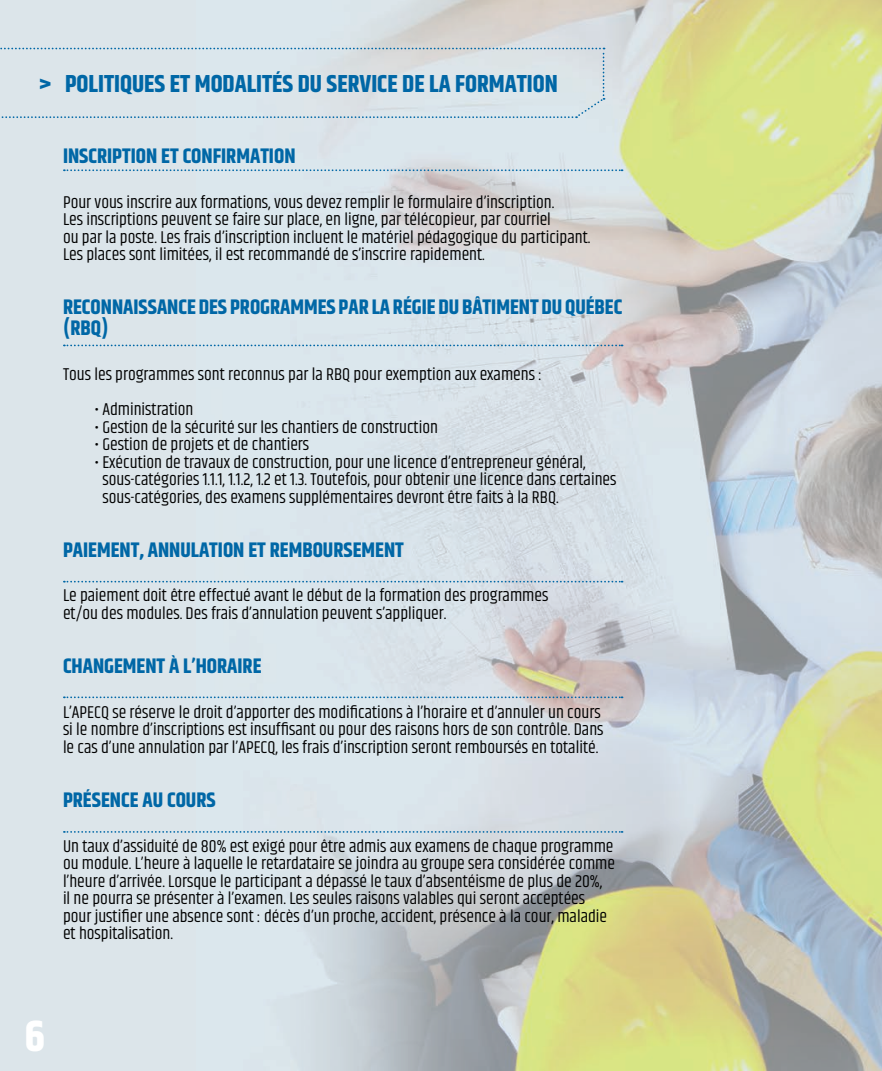
<style>
.page{position:relative;width:882px;height:1071px;background:#dce5ea}
.page>*{position:absolute;margin:0;border:0;box-sizing:border-box;transform-origin:0 0}
.t1{font:700 43.75px "Khand";color:#fff}
.GROS_TITRE{font:700 24.5px "Khand";color:#0067a6}
.SOUS_TITRE{font:700 21px/21px "Khand";color:#0067a6}
.t2{font:17.5px/17.5px "Khand";color:#000}
</style>
<div class="page">
<img style="left:199px;top:0;width:683px;height:1071px">
<svg style="left:0;top:48px;width:605px;height:70px"></svg>
<svg style="left:64px;top:345px;width:559px;height:1px"></svg>
<svg style="left:64px;top:169px;width:559px;height:2px"></svg>
<svg style="left:64px;top:696px;width:559px;height:2px"></svg>
<svg style="left:64px;top:581px;width:559px;height:2px"></svg>
<svg style="left:64px;top:831px;width:559px;height:2px"></svg>
<p class="GROS_TITRE" style="left:39px;top:66px;width:520px">&gt; POLITIQUES ET MODALITÉS DU SERVICE DE LA FORMATION</p>
<p class="SOUS_TITRE" style="left:63px;top:147px;width:234px">INSCRIPTION ET CONFIRMATION</p>
<p class="t2" style="left:63px;top:194px;width:493px">Pour vous inscrire aux formations, vous devez remplir le formulaire d’inscription.</p>
<p class="t2" style="left:63px;top:212px;width:529px">Les inscriptions peuvent se faire sur place, en ligne, par télécopieur, par courriel<br>ou par la poste. Les frais d’inscription incluent le matériel pédagogique du participant.<br>Les places sont limitées, il est recommandé de s’inscrire rapidement.</p>
<p class="SOUS_TITRE" style="left:63px;top:298px;width:561px">RECONNAISSANCE DES PROGRAMMES PAR LA RÉGIE DU BÂTIMENT DU QUÉBEC (RBQ)</p>
<p class="t2" style="left:63px;top:367px;width:480px">Tous les programmes sont reconnus par la RBQ pour exemption aux examens :</p>
<p class="t2" style="left:94px;top:402px;width:100px">• Administration</p>
<p class="t2" style="left:94px;top:419px;width:345px">• Gestion de la sécurité sur les chantiers de construction</p>
<p class="t2" style="left:94px;top:437px;width:216px">• Gestion de projets et de chantiers</p>
<p class="t2" style="left:102px;top:454px;width:516px;text-indent:-8px">• Exécution de travaux de construction, pour une licence d’entrepreneur général, sous-catégories 1.1.1, 1.1.2, 1.2 et 1.3. Toutefois, pour obtenir une licence dans certaines sous-catégories, des examens supplémentaires devront être faits à la RBQ.</p>
<p class="SOUS_TITRE" style="left:63px;top:540px;width:342px">PAIEMENT, ANNULATION ET REMBOURSEMENT</p>
<p class="t2" style="left:63px;top:588px;width:487px">Le paiement doit être effectué avant le début de la formation des programmes et/ou des modules. Des frais d’annulation peuvent s’appliquer.</p>
<p class="SOUS_TITRE" style="left:63px;top:657px;width:200px">CHANGEMENT À L’HORAIRE</p>
<p class="t2" style="left:63px;top:704px;width:542px">L’APECQ se réserve le droit d’apporter des modifications à l’horaire et d’annuler un cours si le nombre d’inscriptions est insuffisant ou pour des raisons hors de son contrôle. Dans le cas d’une annulation par l’APECQ, les frais d’inscription seront remboursés en totalité.</p>
<p class="SOUS_TITRE" style="left:63px;top:791px;width:154px">PRÉSENCE AU COURS</p>
<p class="t2" style="left:63px;top:838px;width:554px">Un taux d’assiduité de 80% est exigé pour être admis aux examens de chaque programme ou module. L’heure à laquelle le retardataire se joindra au groupe sera considérée comme l’heure d’arrivée. Lorsque le participant a dépassé le taux d’absentéisme de plus de 20%,<br>il ne pourra se présenter à l’examen. Les seules raisons valables qui seront acceptées pour justifier une absence sont : décès d’un proche, accident, présence à la cour, maladie et hospitalisation.</p>
<p class="t1" style="left:25px;top:1005px;width:22px">6</p>
</div>
